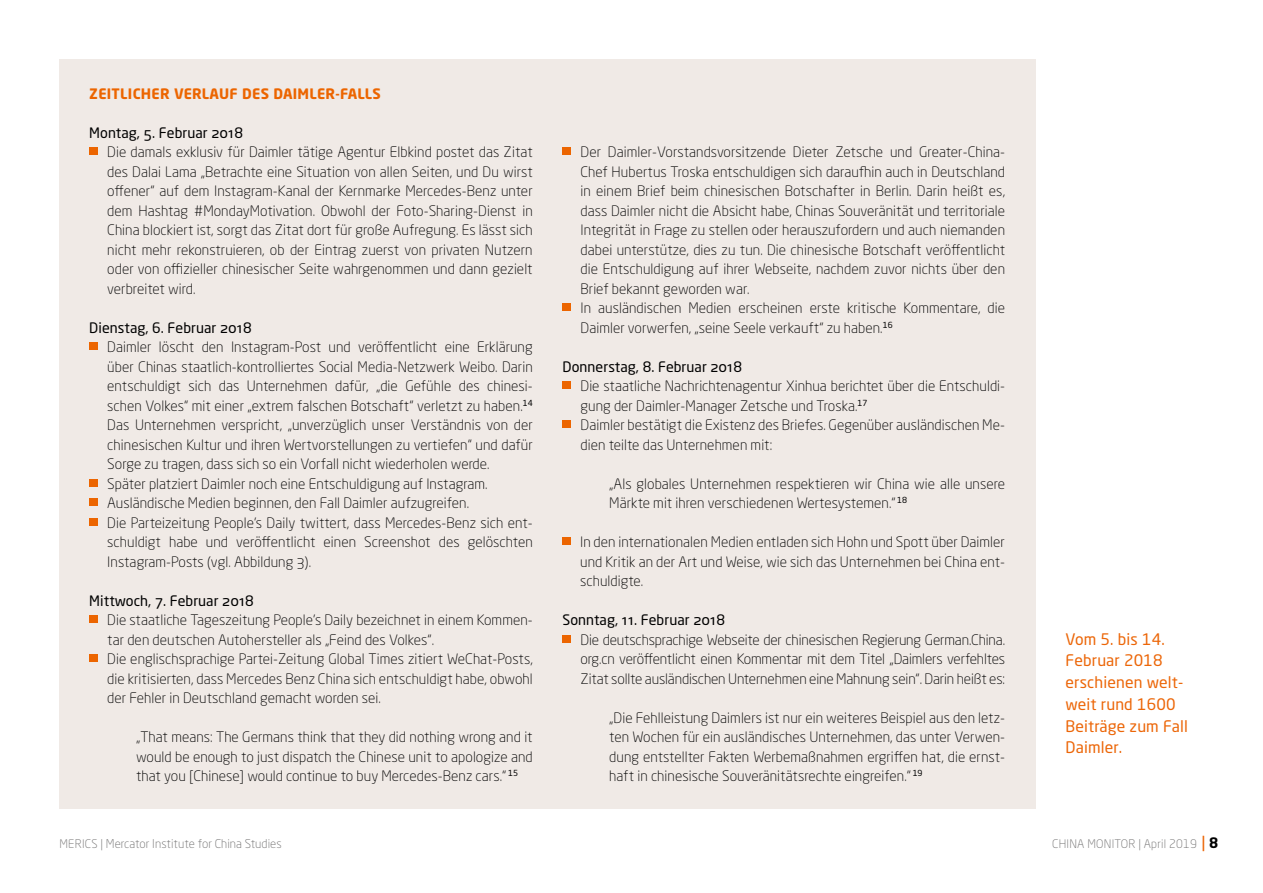
<style>
.page{position:relative;width:1263px;height:893px;background:#fff}
.page>*{position:absolute;margin:0;border:0;box-sizing:border-box;transform-origin:0 0}
.t1{font:15.75px/21.8px "Neo Sans Pro";letter-spacing:.01em;color:#ec6608}
.t2{font:300 14.25px/19.5px "Neo Sans Pro";letter-spacing:.005em;color:#000;text-align:justify}
.t3{font:14.25px "Neo Sans Pro";letter-spacing:.005em;color:#000}
.t4{font:700 14.25px "Neo Sans Pro";letter-spacing:.02em;color:#ec6500}
.t5{font:300 12px "Neo Sans Pro";letter-spacing:.005em;color:#706f6f}
.t6{font:300 11.7px "Neo Sans Pro";letter-spacing:.02em;color:#706f6f}
.s1{font-size:11.7px}
.s2{font-size:12px}
.s3{font-weight:400;font-size:16.5px;color:#ec6608}
.s4{font-weight:700;font-size:14.25px;color:#000}
</style>
<div class="page">
<div style="left:60px;top:60px;width:976px;height:749px;background:#f0eae6"></div>
<div style="left:89px;top:148px;width:9px;height:7px;background:#ec6500"></div>
<div style="left:89px;top:343px;width:9px;height:7px;background:#ec6500"></div>
<div style="left:89px;top:479px;width:9px;height:7px;background:#ec6500"></div>
<div style="left:89px;top:499px;width:9px;height:7px;background:#ec6500"></div>
<div style="left:89px;top:518px;width:9px;height:7px;background:#ec6500"></div>
<div style="left:89px;top:616px;width:9px;height:7px;background:#ec6500"></div>
<div style="left:89px;top:655px;width:9px;height:7px;background:#ec6500"></div>
<div style="left:562px;top:148px;width:9px;height:7px;background:#ec6500"></div>
<div style="left:562px;top:304px;width:9px;height:7px;background:#ec6500"></div>
<div style="left:562px;top:382px;width:9px;height:7px;background:#ec6500"></div>
<div style="left:562px;top:421px;width:9px;height:7px;background:#ec6500"></div>
<div style="left:562px;top:538px;width:9px;height:7px;background:#ec6500"></div>
<div style="left:562px;top:635px;width:9px;height:7px;background:#ec6500"></div>
<p class="t4" style="left:89px;top:84px;width:293px">ZEITLICHER VERLAUF DES DAIMLER-FALLS</p>
<p class="t3" style="left:89px;top:124px;width:155px">Montag, 5. Februar 2018</p>
<p class="t2" style="left:107px;top:142px;width:427px">Die damals exklusiv für Daimler tätige Agentur Elbkind postet das Zitat des Dalai Lama „Betrachte eine Situation von allen Seiten, und Du wirst offener“ auf dem Instagram-Kanal der Kernmarke Mercedes-Benz unter dem Hashtag #MondayMotivation. Obwohl der Foto-Sharing-Dienst in China blockiert ist, sorgt das Zitat dort für große Aufregung. Es lässt sich nicht mehr rekonstruieren, ob der Eintrag zuerst von privaten Nutzern oder von offizieller chinesischer Seite wahrgenommen und dann gezielt verbreitet wird.</p>
<p class="t3" style="left:89px;top:319px;width:164px">Dienstag, 6. Februar 2018</p>
<p class="t2" style="left:107px;top:337px;width:427px;text-align:left">Daimler löscht den Instagram-Post und veröffentlicht eine Erklärung über Chinas staatlich-kontrolliertes Social Media-Netzwerk Weibo. Darin entschuldigt sich das Unternehmen dafür, „die Gefühle des chinesi&shy;schen Volkes“ mit einer „extrem falschen Botschaft“ verletzt zu haben.<sup>14<br></sup>Das Unternehmen verspricht, „unverzüglich unser Verständnis von der chinesischen Kultur und ihren Wertvorstellungen zu vertiefen“ und dafür Sorge zu tragen, dass sich so ein Vorfall nicht wiederholen werde.<br>Später platziert Daimler noch eine Entschuldigung auf Instagram.<br>Ausländische Medien beginnen, den Fall Daimler aufzugreifen.<br>Die Parteizeitung People’s Daily twittert, dass Mercedes-Benz sich ent&shy;schuldigt habe und veröffentlicht einen Screenshot des gelöschten Instagram-Posts (vgl. Abbildung 3).</p>
<p class="t3" style="left:89px;top:592px;width:166px">Mittwoch, 7. Februar 2018</p>
<p class="t2" style="left:107px;top:610px;width:427px;text-align:left">Die staatliche Tageszeitung People’s Daily bezeichnet in einem Kommen&shy;tar den deutschen Autohersteller als „Feind des Volkes“.<br>Die englischsprachige Partei-Zeitung Global Times zitiert WeChat-Posts, die kritisierten, dass Mercedes Benz China sich entschuldigt habe, obwohl der Fehler in Deutschland gemacht worden sei.</p>
<p class="t2" style="left:136px;top:727px;width:398px">„That means: The Germans think that they did nothing wrong and it would be enough to just dispatch the Chinese unit to apologize and that you [Chinese] would continue to buy Mercedes-Benz cars.“ <sup>15</sup></p>
<p class="t2" style="left:580px;top:142px;width:426px;text-align:left">Der Daimler-Vorstandsvorsitzende Dieter Zetsche und Greater-China-Chef Hubertus Troska entschuldigen sich daraufhin auch in Deutschland in einem Brief beim chinesischen Botschafter in Berlin. Darin heißt es, dass Daimler nicht die Absicht habe, Chinas Souveränität und territoriale Integrität in Frage zu stellen oder herauszufordern und auch niemanden dabei unterstütze, dies zu tun. Die chinesische Botschaft veröffentlicht die Entschuldigung auf ihrer Webseite, nachdem zuvor nichts über den Brief bekannt geworden war.<br>In ausländischen Medien erscheinen erste kritische Kommentare, die Daimler vorwerfen, „seine Seele verkauft“ zu haben.<sup>16</sup></p>
<p class="t3" style="left:562px;top:358px;width:181px">Donnerstag, 8. Februar 2018</p>
<p class="t2" style="left:580px;top:376px;width:426px;text-align:left">Die staatliche Nachrichtenagentur Xinhua berichtet über die Entschuldi&shy;gung der Daimler-Manager Zetsche und Troska.<sup>17<br></sup>Daimler bestätigt die Existenz des Briefes. Gegenüber ausländischen Me&shy;dien teilte das Unternehmen mit:</p>
<p class="t2" style="left:609px;top:473px;width:397px">„Als globales Unternehmen respektieren wir China wie alle unsere<br>Märkte mit ihren verschiedenen Wertesystemen.“ <sup>18</sup></p>
<p class="t2" style="left:580px;top:532px;width:426px">In den internationalen Medien entladen sich Hohn und Spott über Daimler und Kritik an der Art und Weise, wie sich das Unternehmen bei China ent&shy;schuldigte.</p>
<p class="t3" style="left:562px;top:611px;width:164px">Sonntag, 11. Februar 2018</p>
<p class="t2" style="left:580px;top:629px;width:426px">Die deutschsprachige Webseite der chinesischen Regierung German.China. org.cn veröffentlicht einen Kommentar mit dem Titel „Daimlers verfehltes Zitat sollte ausländischen Unternehmen eine Mahnung sein“. Darin heißt es:</p>
<p class="t2" style="left:609px;top:707px;width:397px">„Die Fehlleistung Daimlers ist nur ein weiteres Beispiel aus den letz&shy;ten Wochen für ein ausländisches Unternehmen, das unter Verwen&shy;dung entstellter Fakten Werbemaßnahmen ergriffen hat, die ernst&shy;haft in chinesische Souveränitätsrechte eingreifen.“ <sup>19</sup></p>
<p class="t1" style="left:1065px;top:628px;width:124px">Vom 5. bis 14.<br>Februar 2018 erschienen welt&shy;weit rund 1600<br>Beiträge zum Fall<br>Daimler.</p>
<p class="t5" style="left:60px;top:837px;width:224px"><span class="s1">MERICS</span> | Mercator Institute for China Studies</p>
<p class="t6" style="left:1052px;top:837px;width:168px">CHINA MONITOR <span class="s2">|</span> April 2019 <span class="s3">|</span> <span class="s4">8</span></p>
</div>
